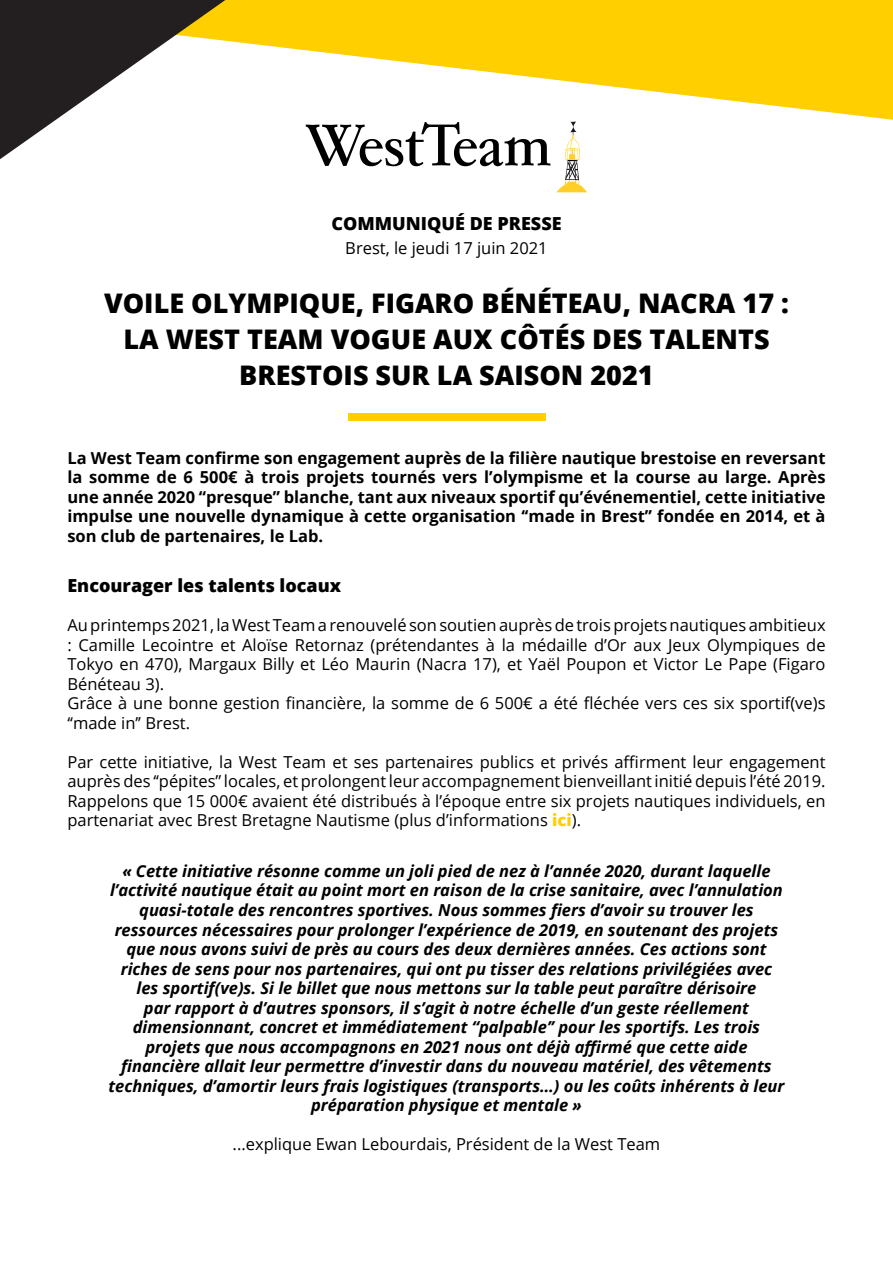
<style>
.page{position:relative;width:893px;height:1263px;background:#fff}
.page>*{position:absolute;margin:0;border:0;box-sizing:border-box;transform-origin:0 0}
.t1{font:800 27px/36px "Open Sans";color:#000;text-align:center}
.t2{font:800 18px "Open Sans";color:#000}
.t3{font:italic 700 16.5px/19.5px "Open Sans";color:#000;text-align:center}
.t4{font:16.5px/19.5px "Open Sans";color:#000}
.t5{font:700 16.5px/19.5px "Open Sans";color:#000;text-align:justify}
.s1{font-weight:800;color:#ffcf00}
</style>
<div class="page">
<svg style="left:306px;top:122px;width:244px;height:44px"></svg>
<svg style="left:556px;top:122px;width:31px;height:70px"></svg>
<div style="left:348px;top:414px;width:197px;height:7px;background:#ffcf00"></div>
<svg style="left:225px;top:0;width:668px;height:120px;fill:#ffcf00"></svg>
<svg style="left:0;top:0;width:225px;height:159px"></svg>
<p class="t2" style="left:331px;top:209px;width:232px">COMMUNIQUÉ DE PRESSE</p>
<p class="t4" style="left:345px;top:237px;width:204px">Brest, le jeudi 17 juin 2021</p>
<h1 class="t1" style="left:104px;top:284px;width:686px">VOILE OLYMPIQUE, FIGARO BÉNÉTEAU, NACRA 17 :<br>LA WEST TEAM VOGUE AUX CÔTÉS DES TALENTS<br>BRESTOIS SUR LA SAISON 2021</h1>
<p class="t5" style="left:67px;top:448px;width:760px">La West Team confirme son engagement auprès de la filière nautique brestoise en reversant la somme de 6 500€ à trois projets tournés vers l’olympisme et la course au large. Après une année 2020 ‘‘presque’’ blanche, tant aux niveaux sportif qu’événementiel, cette initiative impulse une nouvelle dynamique à cette organisation ‘‘made in Brest’’ fondée en 2014, et à son club de partenaires, le Lab.</p>
<p class="t2" style="left:67px;top:572px;width:275px">Encourager les talents locaux</p>
<p class="t4" style="left:67px;top:615px;width:760px">Au printemps 2021, la West Team a renouvelé son soutien auprès de trois projets nautiques ambitieux : Camille Lecointre et Aloïse Retornaz (prétendantes à la médaille d’Or aux Jeux Olympiques de Tokyo en 470), Margaux Billy et Léo Maurin (Nacra 17), et Yaël Poupon et Victor Le Pape (Figaro Bénéteau 3).<br>Grâce à une bonne gestion financière, la somme de 6 500€ a été fléchée vers ces six sportif(ve)s ‘‘made in’’ Brest.</p>
<p class="t4" style="left:67px;top:752px;width:760px;text-align:justify">Par cette initiative, la West Team et ses partenaires publics et privés affirment leur engagement auprès des ‘‘pépites’’ locales, et prolongent leur accompagnement bienveillant initié depuis l’été 2019.<br>Rappelons que 15 000€ avaient été distribués à l’époque entre six projets nautiques individuels, en partenariat avec Brest Bretagne Nautisme (plus d’informations <span class="s1">ici</span>).</p>
<p class="t3" style="left:108px;top:861px;width:677px">« Cette initiative résonne comme un joli pied de nez à l’année 2020, durant laquelle l’activité nautique était au point mort en raison de la crise sanitaire, avec l’annulation quasi-totale des rencontres sportives. Nous sommes fiers d’avoir su trouver les ressources nécessaires pour prolonger l’expérience de 2019, en soutenant des projets que nous avons suivi de près au cours des deux dernières années. Ces actions sont riches de sens pour nos partenaires, qui ont pu tisser des relations privilégiées avec les sportif(ve)s. Si le billet que nous mettons sur la table peut paraître dérisoire<br>par rapport à d’autres sponsors, il s’agit à notre échelle d’un geste réellement dimensionnant, concret et immédiatement ‘‘palpable’’ pour les sportifs. Les trois projets que nous accompagnons en 2021 nous ont déjà affirmé que cette aide financière allait leur permettre d’investir dans du nouveau matériel, des vêtements techniques, d’amortir leurs frais logistiques (transports…) ou les coûts inhérents à leur préparation physique et mentale »</p>
<p class="t4" style="left:233px;top:1134px;width:429px">...explique Ewan Lebourdais, Président de la West Team</p>
</div>
